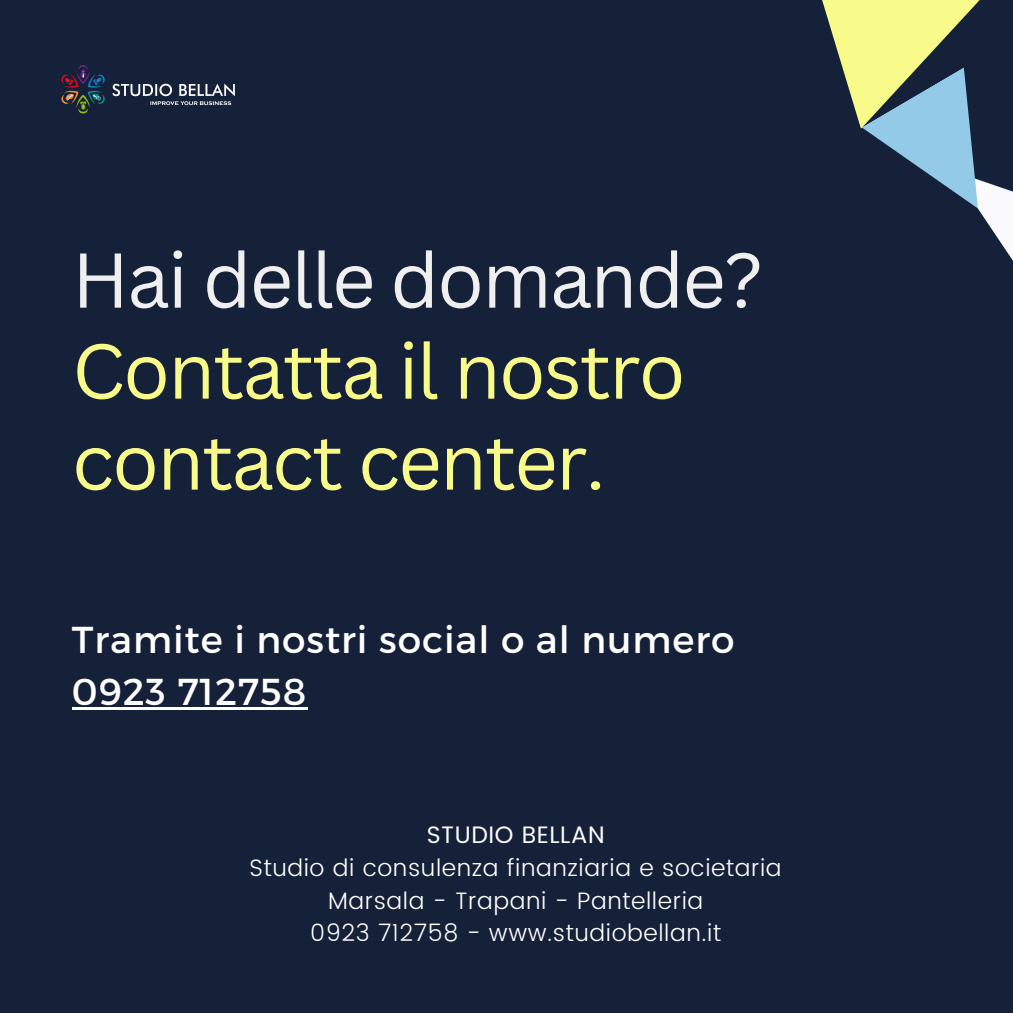
<style>
.page{position:relative;width:1013px;height:1013px;background:#fff}
.page>*{position:absolute;margin:0;border:0;box-sizing:border-box;transform-origin:0 0}
.t1{font:75.88px/91px "Canva Sans";letter-spacing:-.025em;color:#f8fa8a}
.t2{font:37.38px "Montserrat";letter-spacing:.025em;color:#fff}
.t3{font:300 23.75px "Poppins";letter-spacing:.025em;color:#fff}
.t4{font:23.75px "Poppins";letter-spacing:.025em;color:#fff}
.s1{color:#efefef}
</style>
<div class="page">
<div style="left:0;top:0;width:1012px;height:1012px;background:#152039"></div>
<svg style="left:61px;top:65px;width:44px;height:49px"></svg>
<svg style="left:112px;top:84px;width:123px;height:21px"></svg>
<svg style="left:822px;top:0;width:190px;height:259px"></svg>
<hr style="left:72px;top:707px;width:235px;height:2px;background:#fff">
<p class="t1" style="left:72px;top:233px;width:692px"><span class="s1">Hai delle domande?<br></span>Contatta il nostro contact center.</p>
<p class="t2" style="left:72px;top:615px;width:664px">Tramite i nostri social o al numero</p>
<p class="t2" style="left:72px;top:667px;width:236px">0923 712758</p>
<p class="t4" style="left:426px;top:820px;width:179px">STUDIO BELLAN</p>
<p class="t3" style="left:250px;top:853px;width:533px">Studio di consulenza finanziaria e societaria</p>
<p class="t3" style="left:328px;top:886px;width:376px">Marsala - Trapani - Pantelleria</p>
<p class="t3" style="left:310px;top:919px;width:412px">0923 712758 - www.studiobellan.it</p>
</div>
